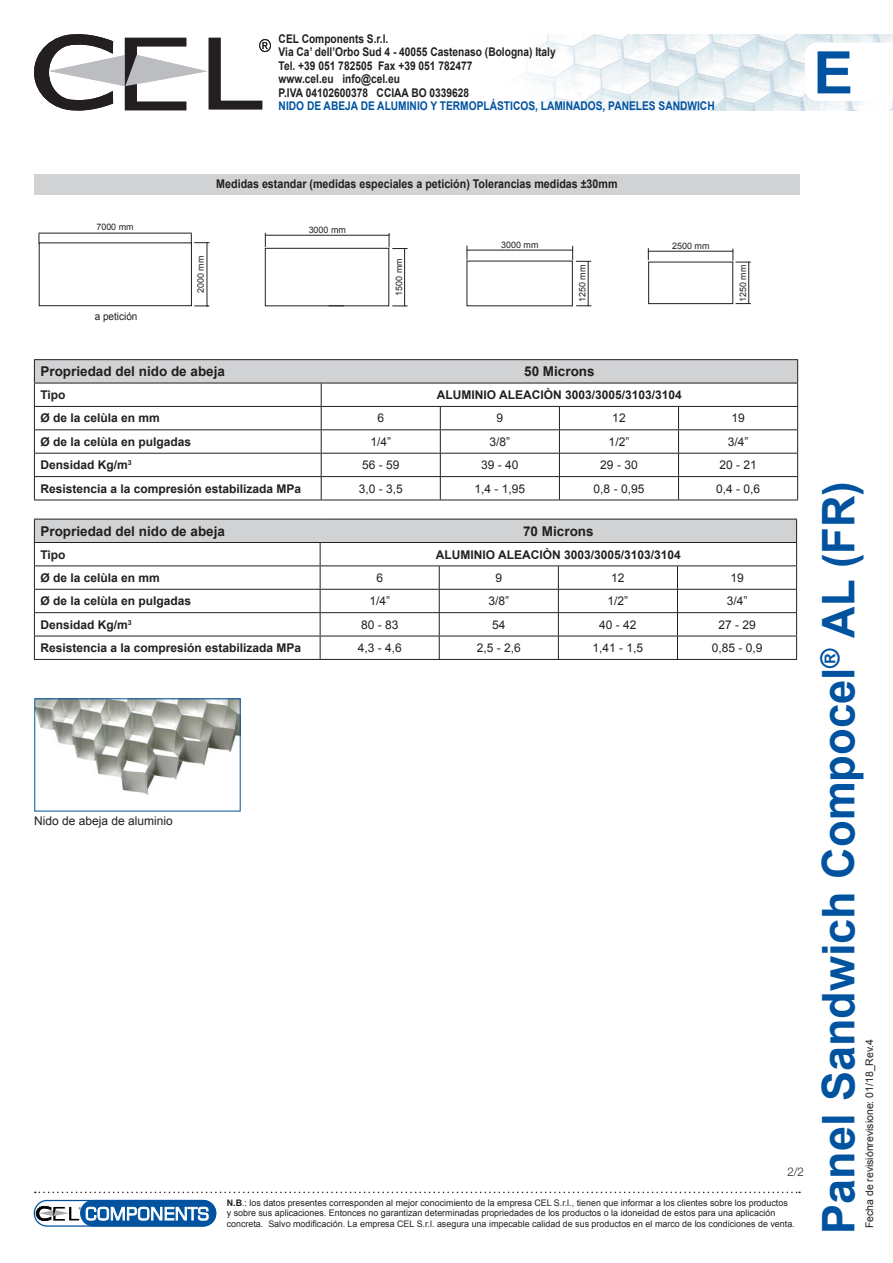
<style>
.page{position:relative;width:893px;height:1263px;background:#fff}
.page>*{position:absolute;margin:0;border:0;box-sizing:border-box;transform-origin:0 0}
.t1{font:700 58.65px "Arial";color:#0153a0}
.t2{font:700 45px "Arial";color:#0153a0}
.t3{font:700 13.5px "Arial";color:#231f20}
.t4{font:700 12px "Arial";color:#231f20}
.t5{font:12px "Arial";color:#231f20}
.t6{font:700 12px/13.5px "Arial";color:#231f20;scale:.85 1}
.t7{font:700 12px "Arial";color:#231f20;scale:.89 1}
.t8{font:700 12px "Arial";color:#0153a0;scale:.85 1}
.t9{font:300 12px "Helvetica Neue";color:#231f20;scale:.95 1}
.t10{font:10.5px "Arial";color:#231f20}
.t11{font:10.5px "Arial";color:#231f20;scale:.95 1}
.t12{font:9px/10.8px "Arial";color:#231f20}
.t13{font:8.85px "Arial";color:#231f20}
.s1{font-weight:700}
</style>
<div class="page">
<div style="left:34px;top:174px;width:765px;height:21px;background:#d1d2d4"></div>
<div style="left:648px;top:262px;width:85px;height:42px;border:1px solid #231f20"></div>
<hr style="left:748px;top:262px;width:1px;height:41px;background:#231f20">
<svg style="left:735px;top:303px;width:15px;height:1px"></svg>
<hr style="left:648px;top:251px;width:85px;height:1px;background:#231f20">
<svg style="left:647px;top:248px;width:2px;height:12px"></svg>
<svg style="left:732px;top:249px;width:18px;height:14px"></svg>
<hr style="left:467px;top:250px;width:105px;height:1px;background:#231f20">
<svg style="left:466px;top:246px;width:1px;height:14px"></svg>
<hr style="left:588px;top:261px;width:1px;height:45px;background:#231f20">
<svg style="left:572px;top:246px;width:19px;height:16px"></svg>
<svg style="left:576px;top:305px;width:15px;height:2px"></svg>
<div style="left:39px;top:242px;width:153px;height:64px;border:1px solid #231f20"></div>
<hr style="left:39px;top:233px;width:152px;height:1px;background:#231f20">
<svg style="left:38px;top:233px;width:2px;height:11px"></svg>
<hr style="left:207px;top:243px;width:1px;height:63px;background:#231f20">
<svg style="left:191px;top:233px;width:18px;height:11px"></svg>
<svg style="left:194px;top:306px;width:15px;height:1px"></svg>
<svg style="left:328px;top:306px;width:16px;height:1px"></svg>
<hr style="left:265px;top:235px;width:124px;height:1px;background:#231f20">
<div style="left:265px;top:248px;width:124px;height:58px;border:1px solid #231f20"></div>
<svg style="left:265px;top:233px;width:1px;height:14px"></svg>
<hr style="left:404px;top:249px;width:1px;height:57px;background:#231f20">
<svg style="left:388px;top:233px;width:19px;height:16px"></svg>
<svg style="left:392px;top:305px;width:15px;height:2px"></svg>
<div style="left:34px;top:1200px;width:182px;height:27px;border:1px solid #0153a0;border-radius:13px"></div>
<div style="left:81px;top:1200px;width:135px;height:26px;background:#0153a0;border-radius:13px"></div>
<div style="left:80px;top:1200px;width:136px;height:26px;border:1px solid #0153a0;border-radius:13px"></div>
<svg style="left:36px;top:1205px;width:173px;height:16px"></svg>
<img style="left:36px;top:700px;width:202px;height:95px">
<hr style="left:34px;top:359px;width:287px;height:1px;background:#231f20">
<hr style="left:321px;top:359px;width:477px;height:1px;background:#231f20">
<hr style="left:321px;top:500px;width:477px;height:1px;background:#231f20">
<svg style="left:34px;top:360px;width:764px;height:140px"></svg>
<hr style="left:34px;top:406px;width:287px;height:1px;background:#231f20">
<hr style="left:34px;top:453px;width:287px;height:1px;background:#231f20">
<hr style="left:34px;top:429px;width:287px;height:1px;background:#231f20">
<hr style="left:34px;top:476px;width:287px;height:1px;background:#231f20">
<hr style="left:34px;top:500px;width:287px;height:1px;background:#231f20">
<hr style="left:320px;top:659px;width:477px;height:1px;background:#231f20">
<svg style="left:34px;top:519px;width:763px;height:140px"></svg>
<hr style="left:34px;top:566px;width:286px;height:1px;background:#231f20">
<hr style="left:34px;top:612px;width:286px;height:1px;background:#231f20">
<hr style="left:34px;top:589px;width:286px;height:1px;background:#231f20">
<hr style="left:34px;top:636px;width:286px;height:1px;background:#231f20">
<hr style="left:34px;top:659px;width:286px;height:1px;background:#231f20">
<svg style="left:35px;top:1192px;width:765px;height:1px"></svg>
<img style="left:524px;top:34px;width:368px;height:77px">
<svg style="left:34px;top:34px;width:237px;height:77px"></svg>
<svg style="left:805px;top:43px;width:87px;height:58px"></svg>
<h3 class="t6" style="left:279px;top:32px;width:327px">CEL Components S.r.l.<br>Via Ca’ dell’Orbo Sud 4 - 40055 Castenaso (Bologna) Italy Tel. +39 051 782505 Fax +39 051 782477<br>www.cel.eu info@cel.eu<br>P.IVA 04102600378 CCIAA BO 0339628</h3>
<h3 class="t8" style="left:279px;top:99px;width:514px">NIDO DE ABEJA DE ALUMINIO Y TERMOPLÁSTICOS, LAMINADOS, PANELES SANDWICH</h3>
<h1 class="t1" style="left:813px;top:40px;width:55px">I TE</h1>
<p class="t13" style="left:96px;top:222px;width:39px">7000 mm</p>
<p class="t11" style="left:95px;top:311px;width:46px">a petición</p>
<h3 class="t7" style="left:216px;top:178px;width:452px">Medidas estandar (medidas especiales a petición) Tolerancias medidas ±30mm</h3>
<p class="t13" style="left:196px;top:293px;width:39px;rotate:-90deg">2000 mm</p>
<p class="t13" style="left:309px;top:225px;width:39px">3000 mm</p>
<p class="t13" style="left:394px;top:296px;width:39px;rotate:-90deg">1500 mm</p>
<p class="t13" style="left:501px;top:240px;width:39px">3000 mm</p>
<p class="t13" style="left:577px;top:302px;width:39px;rotate:-90deg">1250 mm</p>
<p class="t13" style="left:672px;top:241px;width:39px">2500 mm</p>
<p class="t13" style="left:738px;top:302px;width:39px;rotate:-90deg">1250 mm</p>
<h3 class="t3" style="left:40px;top:364px;width:186px">Propriedad del nido de abeja</h3>
<h3 class="t3" style="left:524px;top:364px;width:72px">50 Microns</h3>
<h3 class="t4" style="left:40px;top:388px;width:27px">Tipo</h3>
<h3 class="t4" style="left:437px;top:388px;width:246px">ALUMINIO ALEACIÒN 3003/3005/3103/3104</h3>
<h3 class="t4" style="left:40px;top:412px;width:121px">Ø de la celùla en mm</h3>
<h3 class="t5" style="left:377px;top:412px;width:8px">6</h3>
<h3 class="t5" style="left:496px;top:412px;width:8px">9</h3>
<h3 class="t5" style="left:612px;top:412px;width:15px">12</h3>
<h3 class="t5" style="left:731px;top:412px;width:15px">19</h3>
<h3 class="t4" style="left:40px;top:435px;width:152px">Ø de la celùla en pulgadas</h3>
<h3 class="t5" style="left:370px;top:435px;width:22px">1/4”</h3>
<h3 class="t5" style="left:489px;top:435px;width:22px">3/8”</h3>
<h3 class="t5" style="left:608px;top:435px;width:22px">1/2”</h3>
<h3 class="t5" style="left:727px;top:435px;width:22px">3/4”</h3>
<h3 class="t4" style="left:40px;top:458px;width:93px">Densidad Kg/m<sup>3</sup></h3>
<h3 class="t5" style="left:362px;top:458px;width:39px">56 - 59</h3>
<h3 class="t5" style="left:481px;top:458px;width:39px">39 - 40</h3>
<h3 class="t5" style="left:600px;top:458px;width:39px">29 - 30</h3>
<h3 class="t5" style="left:719px;top:458px;width:39px">20 - 21</h3>
<h3 class="t4" style="left:40px;top:482px;width:262px">Resistencia a la compresión estabilizada MPa</h3>
<h3 class="t5" style="left:359px;top:482px;width:46px">3,0 - 3,5</h3>
<h3 class="t5" style="left:474px;top:482px;width:52px">1,4 - 1,95</h3>
<h3 class="t5" style="left:593px;top:482px;width:52px">0,8 - 0,95</h3>
<h3 class="t5" style="left:716px;top:482px;width:46px">0,4 - 0,6</h3>
<h3 class="t3" style="left:40px;top:524px;width:186px">Propriedad del nido de abeja</h3>
<h3 class="t3" style="left:523px;top:524px;width:72px">70 Microns</h3>
<h3 class="t4" style="left:40px;top:548px;width:27px">Tipo</h3>
<h3 class="t4" style="left:436px;top:548px;width:246px">ALUMINIO ALEACIÒN 3003/3005/3103/3104</h3>
<h3 class="t4" style="left:40px;top:571px;width:121px">Ø de la celùla en mm</h3>
<h3 class="t5" style="left:376px;top:571px;width:8px">6</h3>
<h3 class="t5" style="left:495px;top:571px;width:8px">9</h3>
<h3 class="t5" style="left:611px;top:571px;width:15px">12</h3>
<h3 class="t5" style="left:730px;top:571px;width:15px">19</h3>
<h3 class="t4" style="left:40px;top:594px;width:152px">Ø de la celùla en pulgadas</h3>
<h3 class="t5" style="left:369px;top:594px;width:22px">1/4”</h3>
<h3 class="t5" style="left:488px;top:594px;width:22px">3/8”</h3>
<h3 class="t5" style="left:607px;top:594px;width:22px">1/2”</h3>
<h3 class="t5" style="left:726px;top:594px;width:22px">3/4”</h3>
<h3 class="t4" style="left:40px;top:618px;width:93px">Densidad Kg/m<sup>3</sup></h3>
<h3 class="t5" style="left:361px;top:618px;width:39px">80 - 83</h3>
<h3 class="t5" style="left:492px;top:618px;width:15px">54</h3>
<h3 class="t5" style="left:599px;top:618px;width:39px">40 - 42</h3>
<h3 class="t5" style="left:718px;top:618px;width:39px">27 - 29</h3>
<h3 class="t4" style="left:40px;top:641px;width:262px">Resistencia a la compresión estabilizada MPa</h3>
<h3 class="t5" style="left:357px;top:641px;width:46px">4,3 - 4,6</h3>
<h3 class="t5" style="left:477px;top:641px;width:46px">2,5 - 2,6</h3>
<h3 class="t5" style="left:592px;top:641px;width:52px">1,41 - 1,5</h3>
<h3 class="t5" style="left:711px;top:641px;width:52px">0,85 - 0,9</h3>
<h3 class="t5" style="left:34px;top:814px;width:140px">Nido de abeja de aluminio</h3>
<h3 class="t9" style="left:787px;top:1164px;width:19px">2/2</h3>
<p class="t12" style="left:227px;top:1197px;width:569px"><span class="s1">N.B</span>.: los datos presentes corresponden al mejor conocimiento de la empresa CEL S.r.l., tienen que informar a los clientes sobre los productos<br>y sobre sus aplicaciones. Entonces no garantizan determinadas propriedades de los productos o la idoneidad de estos para una aplicación concreta. Salvo modificación. La empresa CEL S.r.l. asegura una impecable calidad de sus productos en el marco de los condiciones de venta.</p>
<h2 class="t2" style="left:813px;top:1234px;width:754px;rotate:-90deg">Panel Sandwich Compocel<sup>®</sup> AL (FR)</h2>
<p class="t10" style="left:863px;top:1228px;width:191px;rotate:-90deg">Fecha de revisiónrevisione: 01/18_Rev.4</p>
</div>
